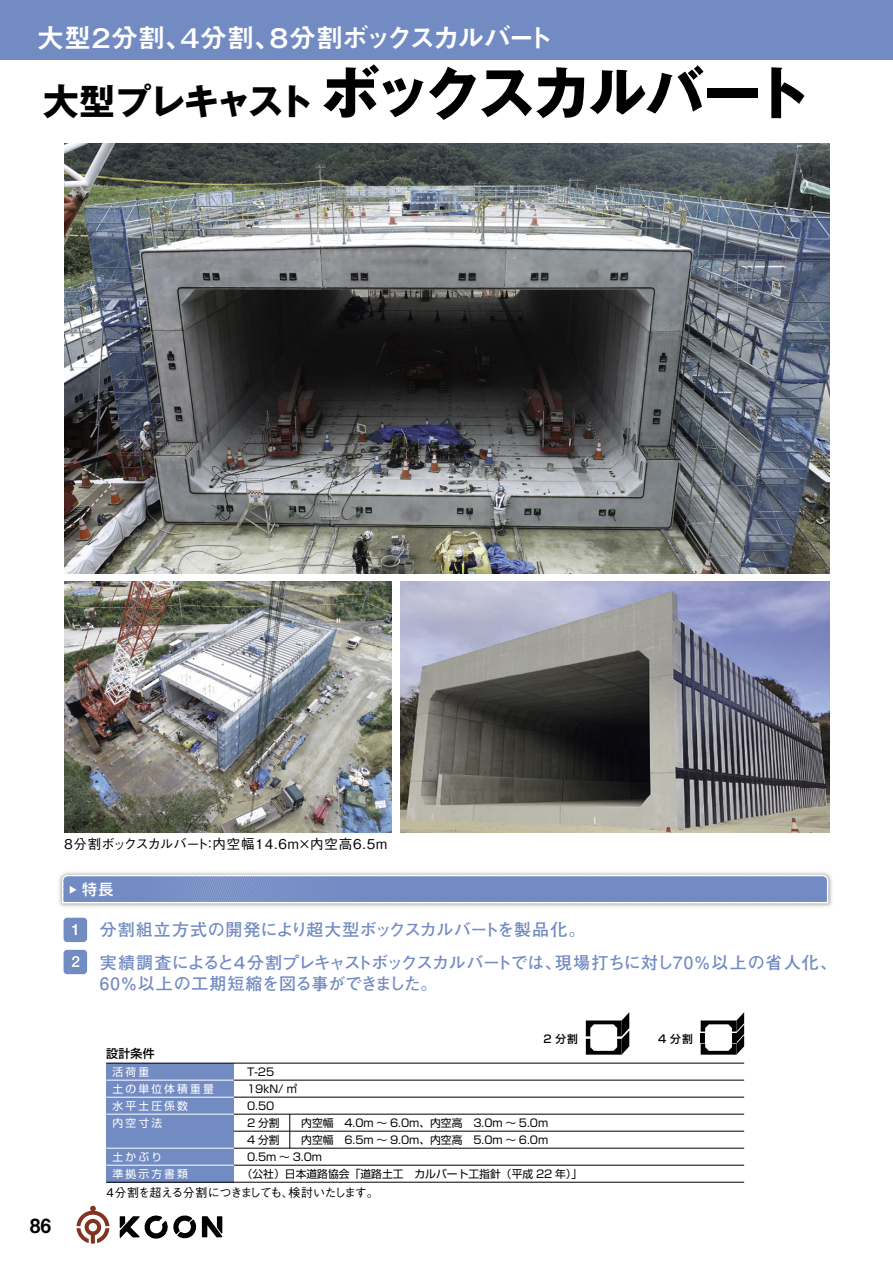
<style>
.page{position:relative;width:893px;height:1263px;background:#fff}
.page>*{position:absolute;margin:0;border:0;box-sizing:border-box;transform-origin:0 0}
.t1{font:700 57.6px "Gothic MB101 Pro";letter-spacing:-.055em;color:#000}
.t2{font:27px "Midashi Go Pro MB31";letter-spacing:-.13em;color:#fff}
.t3{font:19.5px "Midashi Go Pro MB31";color:#000}
.t4{font:700 16.95px/32.1px "Futo Go B101 Pro";letter-spacing:-.015em;color:#728bc3}
.t5{font:500 14.85px "Shin Go Pro";color:#fff}
.t6{font:500 13.5px "Gothic BBB Pro";letter-spacing:.035em;color:#000}
.t7{font:500 12px "Gothic BBB Pro";letter-spacing:-.085em;color:#000}
.t8{font:500 11.85px "Shin Go Pro";color:#000}
.t9{font:10.8px "Shin Go Pro";color:#000}
.t10{font:10.8px/17px "Shin Go Pro";letter-spacing:.2em;color:#fff}
.t11{font:500 10.8px "Shin Go Pro";color:#000}
.s1{font-size:36px}
.s2{font-family:"Helvetica Neue";font-weight:500;font-size:15.3px;color:#fff}
</style>
<div class="page">
<img style="left:64px;top:144px;width:766px;height:429px">
<img style="left:400px;top:582px;width:430px;height:238px">
<img style="left:64px;top:582px;width:328px;height:238px">
<img style="left:59px;top:820px;width:773px;height:138px">
<svg style="left:61px;top:873px;width:769px;height:32px"></svg>
<div style="left:64px;top:918px;width:23px;height:24px;background:#728bc3;border-radius:4px"></div>
<div style="left:64px;top:950px;width:23px;height:24px;background:#728bc3;border-radius:4px"></div>
<svg style="left:586px;top:1012px;width:43px;height:43px"></svg>
<svg style="left:701px;top:1012px;width:43px;height:43px"></svg>
<div style="left:106px;top:1063px;width:128px;height:119px;background:#728bc3"></div>
<hr style="left:106px;top:1063px;width:638px;height:1px;background:#000">
<hr style="left:106px;top:1182px;width:638px;height:1px;background:#000">
<hr style="left:234px;top:1080px;width:510px;height:1px;background:#000">
<hr style="left:234px;top:1097px;width:510px;height:1px;background:#000">
<hr style="left:234px;top:1114px;width:510px;height:1px;background:#000">
<hr style="left:234px;top:1131px;width:510px;height:1px;background:#000">
<hr style="left:234px;top:1148px;width:510px;height:1px;background:#000">
<hr style="left:234px;top:1165px;width:510px;height:1px;background:#000">
<hr style="left:289px;top:1114px;width:1px;height:34px;background:#000">
<hr style="left:106px;top:1080px;width:128px;height:1px;background:#fff">
<hr style="left:106px;top:1097px;width:128px;height:1px;background:#fff">
<hr style="left:106px;top:1114px;width:128px;height:1px;background:#fff">
<hr style="left:106px;top:1148px;width:128px;height:1px;background:#fff">
<hr style="left:106px;top:1165px;width:128px;height:1px;background:#fff">
<div style="left:0;top:0;width:893px;height:60px;background:#728bc3"></div>
<svg style="left:77px;top:1206px;width:32px;height:37px"></svg>
<svg style="left:120px;top:1215px;width:102px;height:24px"></svg>
<h2 class="t2" style="left:37px;top:16px;width:517px">大型２分割、４分割、８分割ボックスカルバート</h2>
<h1 class="t1" style="left:43px;top:45px;width:769px"><span class="s1">大型プレキャスト</span> ボックスカルバート</h1>
<p class="t6" style="left:62px;top:833px;width:327px">８分割ボックスカルバート：内空幅14.6m×内空高6.5m</p>
<h3 class="t5" style="left:82px;top:877px;width:33px">特長</h3>
<h3 class="t4" style="left:71px;top:912px;width:767px"><span class="s2">1</span> 分割組立方式の開発により超大型ボックスカルバートを製品化。<br><span class="s2">2</span> 実績調査によると４分割プレキャストボックスカルバートでは、現場打ちに対し70％以上の省人化、</h3>
<h3 class="t4" style="left:100px;top:965px;width:339px">60％以上の工期短縮を図る事ができました。</h3>
<p class="t8" style="left:106px;top:1043px;width:50px">設計条件</p>
<p class="t10" style="left:112px;top:1062px;width:103px">活荷重<br>土の単位体積重量水平土圧係数<br>内空寸法</p>
<p class="t10" style="left:112px;top:1147px;width:77px">土かぶり<br>準拠示方書類</p>
<p class="t11" style="left:543px;top:1030px;width:36px">2 分割</p>
<p class="t11" style="left:658px;top:1030px;width:36px">4 分割</p>
<p class="t9" style="left:247px;top:1063px;width:29px">T-25</p>
<p class="t9" style="left:247px;top:1080px;width:52px">19kN/ ㎥</p>
<p class="t9" style="left:247px;top:1097px;width:29px">0.50</p>
<p class="t9" style="left:247px;top:1114px;width:303px">2 分割　　内空幅　4.0m ～ 6.0m、内空高　3.0m ～ 5.0m</p>
<p class="t9" style="left:247px;top:1131px;width:303px">4 分割　　内空幅　6.5m ～ 9.0m、内空高　5.0m ～ 6.0m</p>
<p class="t9" style="left:247px;top:1148px;width:76px">0.5m ～ 3.0m</p>
<p class="t9" style="left:242px;top:1165px;width:342px">（公社）日本道路協会「道路土工　カルバート工指針（平成 22 年）」</p>
<h3 class="t3" style="left:30px;top:1210px;width:23px">86</h3>
<p class="t7" style="left:104px;top:1183px;width:276px">４分割を超える分割につきましても、検討いたします。</p>
</div>
